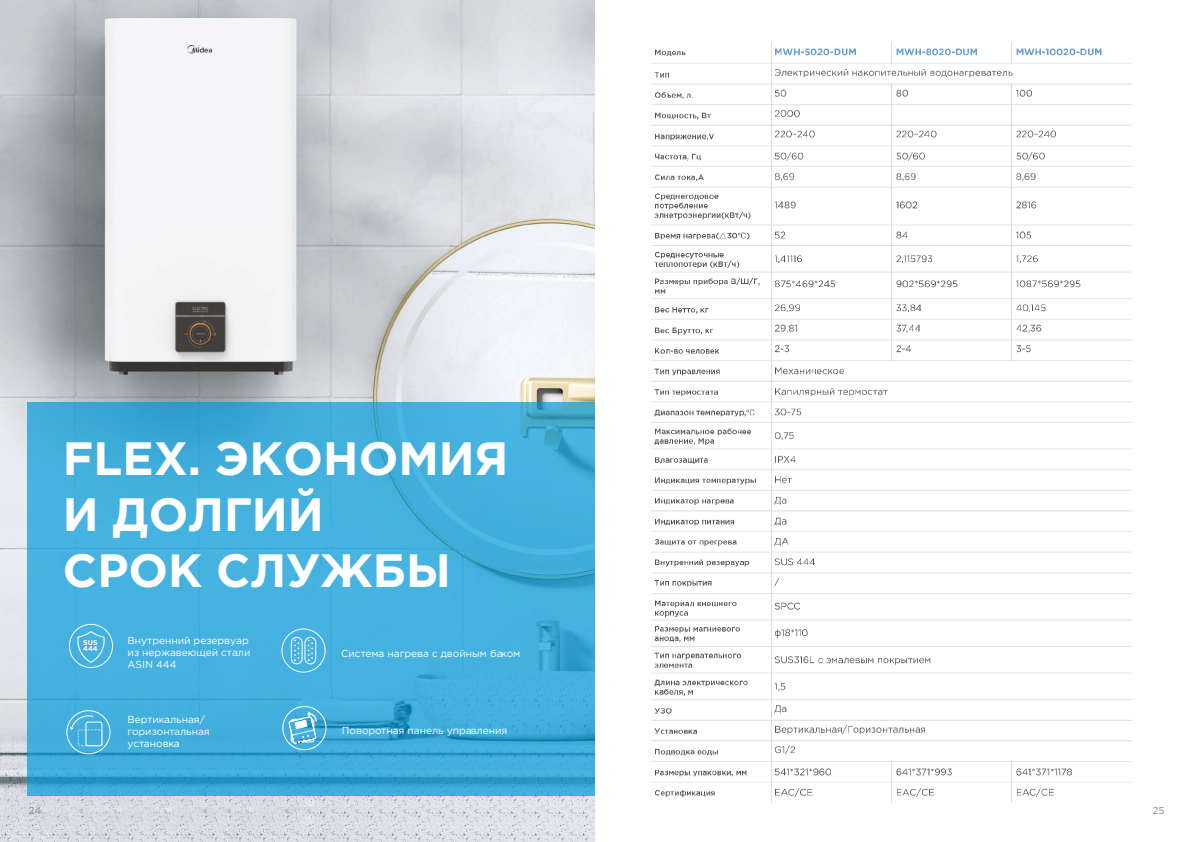
<style>
.page{position:relative;width:1191px;height:842px;background:#fff}
.page>*{position:absolute;margin:0;border:0;box-sizing:border-box;transform-origin:0 0}
.t1{font:700 46.7px/56px "Gotham Pro";color:#fff}
.t2{font:10.1px/12.2px "Gotham Pro";color:#fff}
.t3{font:10px "Gotham Pro";color:#878888}
.t4{font:700 7px/6px "Gotham Pro";color:#fff}
</style>
<div class="page">
<img style="left:0;top:0;width:1132px;height:842px">
<svg style="left:28px;top:402px;width:567px;height:394px;background:#40addc"></svg>
<div style="left:282px;top:706px;width:44px;height:44px;border:1px solid #fff;border-radius:50%"></div>
<svg style="left:288px;top:712px;width:29px;height:32px"></svg>
<div style="left:281px;top:628px;width:45px;height:45px;border:1px solid #fff;border-radius:50%"></div>
<svg style="left:290px;top:636px;width:27px;height:29px"></svg>
<div style="left:66px;top:710px;width:45px;height:44px;border:1px solid #fff;border-radius:50%"></div>
<div style="left:85px;top:722px;width:17px;height:24px;border:1px solid #fff;border-radius:2px"></div>
<div style="left:78px;top:729px;width:24px;height:17px;border:1px dashed #fff;border-radius:2px"></div>
<svg style="left:70px;top:714px;width:24px;height:16px"></svg>
<div style="left:69px;top:624px;width:44px;height:44px;border:1px solid #fff;border-radius:50%"></div>
<svg style="left:77px;top:631px;width:28px;height:32px"></svg>
<h1 class="t1" style="left:63px;top:429px;width:447px">FLEX. ЭКОНОМИЯ<br>И ДОЛГИЙ<br>СРОК СЛУЖБЫ</h1>
<p class="t4" style="left:83px;top:639px;width:16px">SUS<br>444</p>
<p class="t2" style="left:128px;top:634px;width:124px">Внутренний резервуар из нержавеющей стали<br>ASIN 444</p>
<p class="t2" style="left:128px;top:713px;width:84px">Вертикальная/ горизонтальная установка</p>
<p class="t2" style="left:341px;top:647px;width:181px">Система нагрева с двойным баком</p>
<p class="t2" style="left:342px;top:724px;width:167px">Поворотная панель управления</p>
<p class="t3" style="left:29px;top:805px;width:14px">24</p>
<p class="t3" style="left:1152px;top:805px;width:14px">25</p>
</div>
